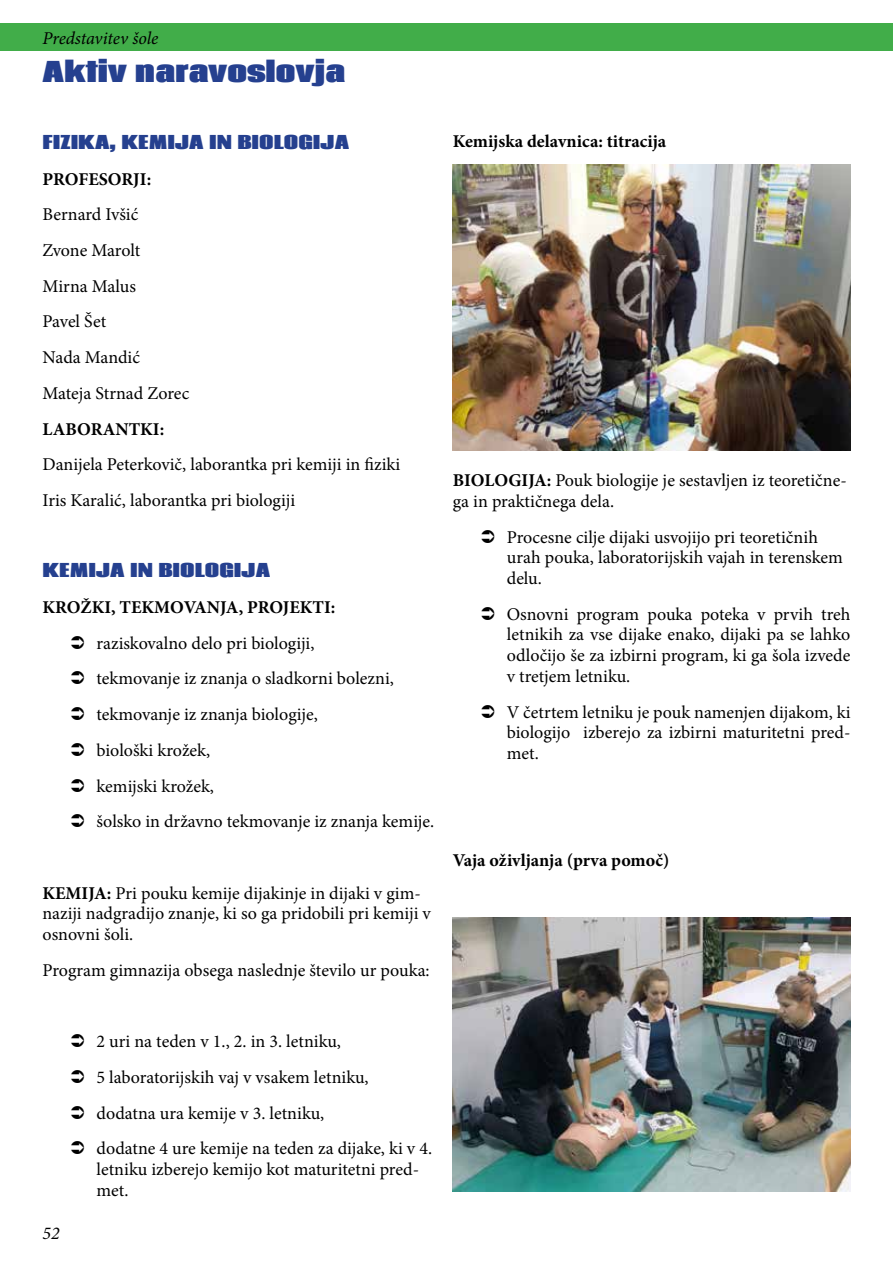
<style>
.page{position:relative;width:893px;height:1263px;background:#fff}
.page>*{position:absolute;margin:0;border:0;box-sizing:border-box;transform-origin:0 0}
.t1{font:800 27px "Coda";color:#25408f}
.t2{font:18px/35.7px "Minion Pro";color:#000}
.t3{font:700 18px "Minion Pro";color:#000}
.t4{font:800 18px "Coda";color:#25408f}
.t5{font:italic 18px "Minion Pro";letter-spacing:-.005em;color:#000}
.s1{font-weight:700}
</style>
<div class="page">
<img style="left:453px;top:165px;width:397px;height:285px">
<img style="left:453px;top:917px;width:397px;height:275px">
<div style="left:0;top:23px;width:893px;height:28px;background:#41ad49"></div>
<p class="t5" style="left:43px;top:26px;width:117px">Predstavitev šole</p>
<h1 class="t1" style="left:43px;top:47px;width:304px">Aktiv naravoslovja</h1>
<p class="t4" style="left:43px;top:126px;width:308px">FIZIKA, KEMIJA IN BIOLOGIJA</p>
<p class="t3" style="left:43px;top:166px;width:110px">PROFESORJI:</p>
<p class="t2" style="left:43px;top:197px;width:148px">Bernard Ivšić<br>Zvone Marolt<br>Mirna Malus<br>Pavel Šet<br>Nada Mandić<br>Mateja Strnad Zorec</p>
<p class="t3" style="left:43px;top:416px;width:123px">LABORANTKI:</p>
<p class="t2" style="left:43px;top:447px;width:359px">Danijela Peterkovič, laborantka pri kemiji in fiziki<br>Iris Karalić, laborantka pri biologiji</p>
<p class="t4" style="left:43px;top:554px;width:229px">KEMIJA IN BIOLOGIJA</p>
<p class="t3" style="left:43px;top:595px;width:294px">KROŽKI, TEKMOVANJA, PROJEKTI:</p>
<p class="t2" style="left:97px;top:625px;width:339px">raziskovalno delo pri biologiji,<br>tekmovanje iz znanja o sladkorni bolezni, tekmovanje iz znanja biologije,<br>biološki krožek,<br>kemijski krožek,<br>šolsko in državno tekmovanje iz znanja kemije.</p>
<p class="t2" style="left:43px;top:883px;width:390px;line-height:20.7px"><span class="s1">KEMIJA:</span> Pri pouku kemije dijakinje in dijaki v gim&shy;naziji nadgradijo znanje, ki so ga pridobili pri kemiji v osnovni šoli.</p>
<p class="t2" style="left:43px;top:952px;width:389px">Program gimnazija obsega naslednje število ur pouka:</p>
<p class="t3" style="left:453px;top:128px;width:215px">Kemijska delavnica: titracija</p>
<p class="t2" style="left:453px;top:470px;width:395px;line-height:20.7px"><span class="s1">BIOLOGIJA:</span> Pouk biologije je sestavljen iz teoretične&shy;ga in praktičnega dela.</p>
<p class="t2" style="left:507px;top:527px;width:338px;line-height:20.7px">Procesne cilje dijaki usvojijo pri teoretičnih urah pouka, laboratorijskih vajah in terenskem delu.</p>
<p class="t2" style="left:507px;top:604px;width:345px;line-height:20.7px;text-align:justify">Osnovni program pouka poteka v prvih treh letnikih za vse dijake enako, dijaki pa se lahko odločijo še za izbirni program, ki ga šola izvede v tretjem letniku.</p>
<p class="t2" style="left:507px;top:701px;width:345px;line-height:20.7px;text-align:justify">V četrtem letniku je pouk namenjen dijakom, ki biologijo izberejo za izbirni maturitetni pred&shy;met.</p>
<p class="t3" style="left:453px;top:848px;width:218px">Vaja oživljanja (prva pomoč)</p>
<p class="t5" style="left:43px;top:1221px;width:19px">52</p>
<p class="t2" style="left:97px;top:1024px;width:337px">2 uri na teden v 1., 2. in 3. letniku,<br>5 laboratorijskih vaj v vsakem letniku, dodatna ura kemije v 3. letniku,<br>dodatne 4 ure kemije na teden za dijake, ki v 4.</p>
<p class="t2" style="left:97px;top:1159px;width:324px;line-height:20.7px">letniku izberejo kemijo kot maturitetni pred&shy;met.</p>
</div>
